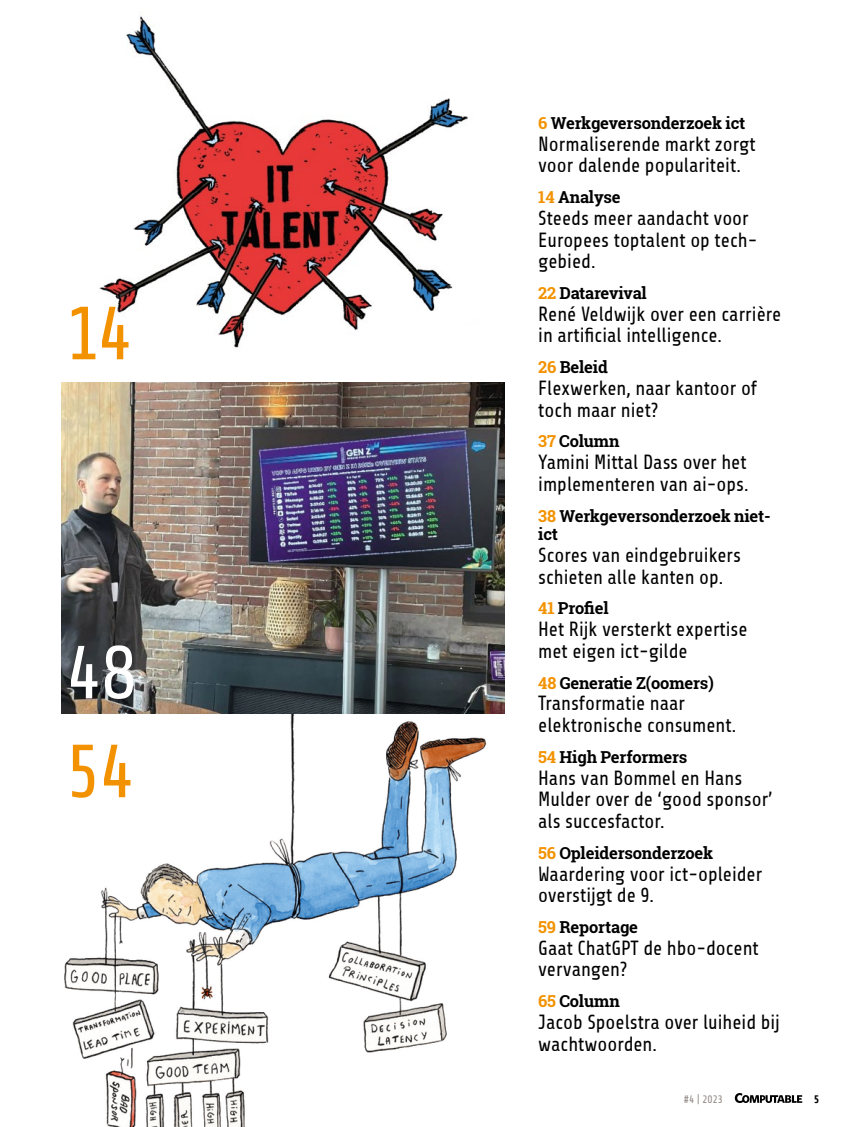
<style>
.page{position:relative;width:851px;height:1127px;background:#fff}
.page>*{position:absolute;margin:0;border:0;box-sizing:border-box;transform-origin:0 0}
.t1{font:75px/98.9px "Share";color:#fff}
.t2{font:75px "Share";color:#f39200}
.t3{font:20.4px/21.8px "Share";color:#000;scale:.95 1}
.t4{font:700 16.5px/18.8px "Roboto Slab";letter-spacing:-.01em;color:#000}
.t5{font:10.95px "Share";color:#948b88}
.t6{font:700 10.95px "Share";color:#000}
.s1{color:#f39200}
</style>
<div class="page">
<img style="left:99px;top:16px;width:369px;height:332px">
<img style="left:62px;top:383px;width:442px;height:332px">
<img style="left:64px;top:715px;width:423px;height:412px">
<svg style="left:734px;top:1093px;width:68px;height:10px"></svg>
<p class="t2" style="left:66px;top:295px;width:68px">14</p>
<p class="t1" style="left:66px;top:626px;width:72px">48<br><span class="s1">54</span></p>
<p class="t4" style="left:538px;top:113px;width:208px"><span class="s1">6</span> Werkgeversonderzoek ict</p>
<p class="t3" style="left:538px;top:133px;width:230px">Normaliserende markt zorgt voor dalende populariteit.</p>
<p class="t4" style="left:538px;top:187px;width:84px"><span class="s1">14</span> Analyse</p>
<p class="t3" style="left:538px;top:208px;width:232px">Steeds meer aandacht voor<br>Europees toptalent op tech&shy;gebied.</p>
<p class="t4" style="left:538px;top:283px;width:110px"><span class="s1">22</span> Datarevival</p>
<p class="t3" style="left:538px;top:304px;width:257px">René Veldwijk over een carrière in artificial intelligence.</p>
<p class="t4" style="left:538px;top:358px;width:71px"><span class="s1">26</span> Beleid</p>
<p class="t3" style="left:538px;top:378px;width:232px">Flexwerken, naar kantoor of toch maar niet?</p>
<p class="t4" style="left:538px;top:432px;width:83px"><span class="s1">37</span> Column</p>
<p class="t3" style="left:538px;top:452px;width:223px">Yamini Mittal Dass over het implementeren van ai-ops.</p>
<p class="t4" style="left:538px;top:506px;width:234px"><span class="s1">38</span> Werkgeversonderzoek niet&shy;ict</p>
<p class="t3" style="left:538px;top:545px;width:215px">Scores van eindgebruikers schieten alle kanten op.</p>
<p class="t4" style="left:538px;top:599px;width:72px"><span class="s1">41</span> Profiel</p>
<p class="t3" style="left:538px;top:619px;width:222px">Het Rijk versterkt expertise met eigen ict-gilde</p>
<p class="t4" style="left:538px;top:673px;width:177px"><span class="s1">48</span> Generatie Z(oomers)</p>
<p class="t3" style="left:538px;top:693px;width:210px">Transformatie naar elektronische consument.</p>
<p class="t4" style="left:538px;top:747px;width:151px"><span class="s1">54</span> High Performers</p>
<p class="t3" style="left:538px;top:767px;width:248px">Hans van Bommel en Hans<br>Mulder over de ‘good sponsor’ als succesfactor.</p>
<p class="t4" style="left:538px;top:843px;width:176px"><span class="s1">56</span> Opleidersonderzoek</p>
<p class="t3" style="left:538px;top:863px;width:237px">Waardering voor ict-opleider overstijgt de 9.</p>
<p class="t4" style="left:538px;top:917px;width:101px"><span class="s1">59</span> Reportage</p>
<p class="t3" style="left:538px;top:937px;width:234px">Gaat ChatGPT de hbo-docent vervangen?</p>
<p class="t4" style="left:538px;top:991px;width:83px"><span class="s1">65</span> Column</p>
<p class="t3" style="left:538px;top:1012px;width:256px">Jacob Spoelstra over luiheid bij wachtwoorden.</p>
<p class="t5" style="left:683px;top:1093px;width:40px">#4 | 2023</p>
<p class="t6" style="left:814px;top:1093px;width:7px">5</p>
</div>
